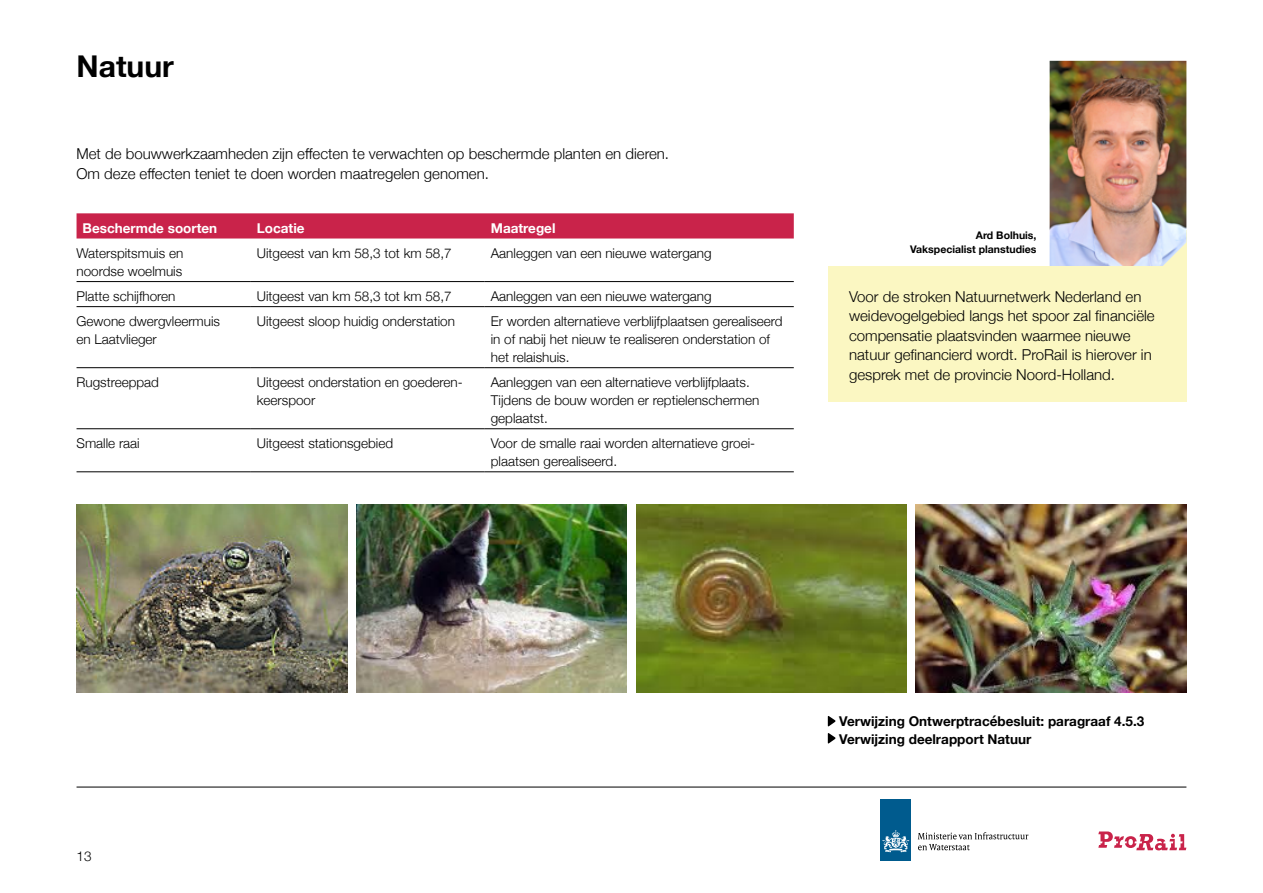
<style>
.page{position:relative;width:1263px;height:893px;background:#fff}
.page>*{position:absolute;margin:0;border:0;box-sizing:border-box;transform-origin:0 0}
.t1{font:700 30px "Helvetica Neue";color:#000}
.t2{font:300 15px/19.5px "Helvetica Neue";color:#000}
.t3{font:300 13.5px/18px "Helvetica Neue";color:#000}
.t4{font:700 13.5px/17.1px "Helvetica Neue";color:#000}
.t5{font:700 13.5px "Helvetica Neue";color:#fff}
.t6{font:700 10.5px/14.1px "Helvetica Neue";color:#000;text-align:right}
</style>
<div class="page">
<svg style="left:828px;top:716px;width:8px;height:11px"></svg>
<svg style="left:828px;top:733px;width:8px;height:11px"></svg>
<img style="left:1049px;top:61px;width:137px;height:205px">
<div style="left:828px;top:266px;width:358px;height:135px;background:#fbf7c2"></div>
<div style="left:77px;top:213px;width:717px;height:25px;background:#c9234a"></div>
<hr style="left:77px;top:281px;width:174px;height:1px;background:#000">
<hr style="left:251px;top:281px;width:234px;height:1px;background:#000">
<hr style="left:485px;top:281px;width:309px;height:1px;background:#000">
<hr style="left:77px;top:306px;width:174px;height:1px;background:#000">
<hr style="left:251px;top:306px;width:234px;height:1px;background:#000">
<hr style="left:485px;top:306px;width:309px;height:1px;background:#000">
<hr style="left:77px;top:367px;width:174px;height:1px;background:#000">
<hr style="left:251px;top:367px;width:234px;height:1px;background:#000">
<hr style="left:485px;top:367px;width:309px;height:1px;background:#000">
<hr style="left:77px;top:428px;width:174px;height:1px;background:#000">
<hr style="left:251px;top:428px;width:234px;height:1px;background:#000">
<hr style="left:485px;top:428px;width:309px;height:1px;background:#000">
<hr style="left:77px;top:472px;width:174px;height:1px;background:#000">
<hr style="left:251px;top:472px;width:234px;height:1px;background:#000">
<hr style="left:485px;top:472px;width:309px;height:1px;background:#000">
<img style="left:77px;top:504px;width:270px;height:188px">
<img style="left:356px;top:504px;width:271px;height:188px">
<img style="left:636px;top:504px;width:271px;height:188px">
<img style="left:916px;top:504px;width:270px;height:188px">
<hr style="left:77px;top:787px;width:1109px;height:1px;background:#000">
<svg style="left:1098px;top:831px;width:88px;height:19px"></svg>
<div style="left:880px;top:799px;width:31px;height:62px;background:#005b8e"></div>
<svg style="left:882px;top:830px;width:27px;height:23px"></svg>
<svg style="left:918px;top:832px;width:110px;height:18px"></svg>
<h1 class="t1" style="left:77px;top:42px;width:99px">Natuur</h1>
<p class="t2" style="left:77px;top:143px;width:594px">Met de bouwwerkzaamheden zijn effecten te verwachten op beschermde planten en dieren.<br>Om deze effecten teniet te doen worden maatregelen genomen.</p>
<p class="t5" style="left:83px;top:217px;width:136px">Beschermde soorten</p>
<p class="t5" style="left:257px;top:217px;width:49px">Locatie</p>
<p class="t5" style="left:491px;top:217px;width:66px">Maatregel</p>
<p class="t3" style="left:77px;top:243px;width:108px">Waterspitsmuis en noordse woelmuis</p>
<p class="t3" style="left:257px;top:243px;width:196px">Uitgeest van km 58,3 tot km 58,7</p>
<p class="t3" style="left:491px;top:243px;width:222px">Aanleggen van een nieuwe watergang</p>
<p class="t3" style="left:77px;top:286px;width:101px">Platte schijfhoren</p>
<p class="t3" style="left:257px;top:286px;width:196px">Uitgeest van km 58,3 tot km 58,7</p>
<p class="t3" style="left:491px;top:286px;width:222px">Aanleggen van een nieuwe watergang</p>
<p class="t3" style="left:77px;top:311px;width:145px">Gewone dwergvleermuis en Laatvlieger</p>
<p class="t3" style="left:257px;top:311px;width:200px">Uitgeest sloop huidig onderstation</p>
<p class="t3" style="left:491px;top:311px;width:293px">Er worden alternatieve verblijfplaatsen gerealiseerd in of nabij het nieuw te realiseren onderstation of het relaishuis.</p>
<p class="t3" style="left:77px;top:372px;width:84px">Rugstreeppad</p>
<p class="t3" style="left:257px;top:372px;width:207px">Uitgeest onderstation en goederen&shy;keerspoor</p>
<p class="t3" style="left:491px;top:372px;width:270px">Aanleggen van een alternatieve verblijfplaats.<br>Tijdens de bouw worden er reptielenschermen geplaatst.</p>
<p class="t3" style="left:77px;top:433px;width:65px">Smalle raai</p>
<p class="t3" style="left:257px;top:433px;width:138px">Uitgeest stationsgebied</p>
<p class="t3" style="left:491px;top:433px;width:264px">Voor de smalle raai worden alternatieve groei&shy;plaatsen gerealiseerd.</p>
<p class="t6" style="left:910px;top:229px;width:128px">Ard Bolhuis,<br>Vakspecialist planstudies</p>
<p class="t2" style="left:849px;top:286px;width:307px">Voor de stroken Natuurnetwerk Nederland en weidevogelgebied langs het spoor zal financiële compensatie plaatsvinden waarmee nieuwe natuur gefinancierd wordt. ProRail is hierover in gesprek met de provincie Noord-Holland.</p>
<p class="t3" style="left:77px;top:846px;width:17px">13</p>
<p class="t4" style="left:839px;top:713px;width:306px">Verwijzing Ontwerptracébesluit: paragraaf 4.5.3<br>Verwijzing deelrapport Natuur</p>
</div>
